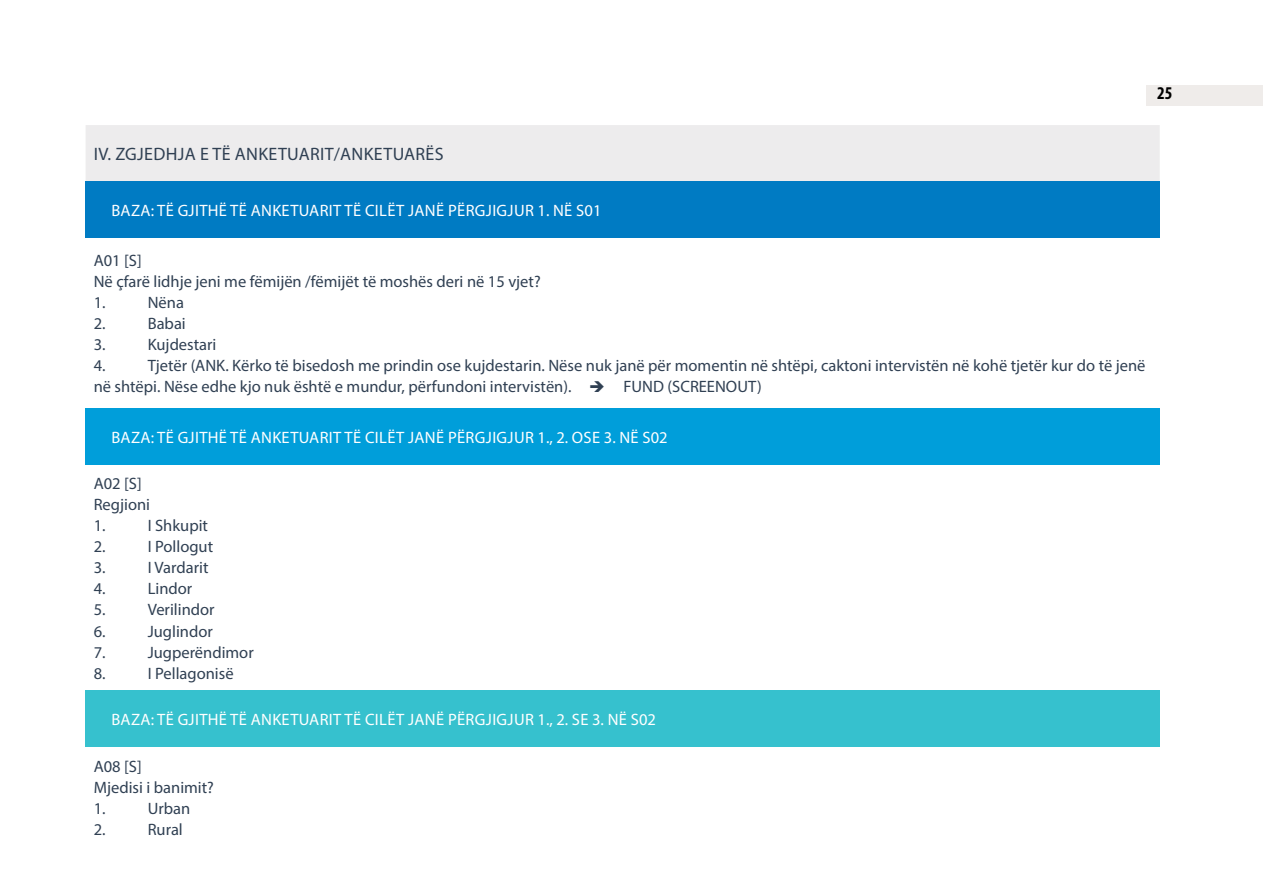
<style>
.page{position:relative;width:1263px;height:893px;background:#fff}
.page>*{position:absolute;margin:0;border:0;box-sizing:border-box;transform-origin:0 0}
.t1{font:18px "Myriad Pro";letter-spacing:.02em;color:#304053}
.t2{font:700 condensed 18px "Myriad Pro";color:#000}
.t3{font:16.5px/21px "Myriad Pro";color:#304053}
.t4{font:16.5px "Myriad Pro";letter-spacing:.02em;color:#fff}
</style>
<div class="page">
<div style="left:86px;top:125px;width:1074px;height:56px;background:#edeced"></div>
<div style="left:86px;top:181px;width:1074px;height:57px;background:#007bc3"></div>
<div style="left:86px;top:409px;width:1074px;height:56px;background:#009eda"></div>
<div style="left:86px;top:691px;width:1074px;height:56px;background:#36c1ce"></div>
<div style="left:1146px;top:85px;width:117px;height:21px;background:#efecea"></div>
<p class="t2" style="left:1157px;top:81px;width:17px">25</p>
<p class="t1" style="left:94px;top:143px;width:351px">IV. ZGJEDHJA E TË ANKETUARIT/ANKETUARËS</p>
<p class="t4" style="left:111px;top:200px;width:492px">BAZA: TË GJITHË TË ANKETUARIT TË CILËT JANË PËRGJIGJUR 1. NË S01</p>
<p class="t3" style="left:94px;top:250px;width:448px">А01 [S]<br>Në çfarë lidhje jeni me fëmijën /fëmijët të moshës deri në 15 vjet?<br>1.</p>
<p class="t3" style="left:148px;top:292px;width:38px">Nëna</p>
<p class="t3" style="left:94px;top:313px;width:13px">2.</p>
<p class="t3" style="left:148px;top:313px;width:40px">Babai</p>
<p class="t3" style="left:94px;top:334px;width:13px">3.</p>
<p class="t3" style="left:148px;top:334px;width:70px">Kujdestari</p>
<p class="t3" style="left:94px;top:355px;width:13px">4.</p>
<p class="t3" style="left:94px;top:355px;width:1053px;text-indent:54px">Tjetër (ANK. Kërko të bisedosh me prindin ose kujdestarin. Nëse nuk janë për momentin në shtëpi, caktoni intervistën në kohë tjetër kur do të jenë në shtëpi. Nëse edhe kjo nuk është e mundur, përfundoni intervistën). ➔ FUND (SCREENOUT)</p>
<p class="t4" style="left:111px;top:427px;width:558px">BAZA: TË GJITHË TË ANKETUARIT TË CILËT JANË PËRGJIGJUR 1., 2. OSE 3. NË S02</p>
<p class="t3" style="left:94px;top:473px;width:58px">А02 [S]<br>Regjioni<br>1.</p>
<p class="t3" style="left:148px;top:515px;width:62px">I Shkupit</p>
<p class="t3" style="left:94px;top:536px;width:13px">2.</p>
<p class="t3" style="left:148px;top:536px;width:67px">I Pollogut</p>
<p class="t3" style="left:94px;top:557px;width:13px">3.</p>
<p class="t3" style="left:148px;top:557px;width:62px">I Vardarit</p>
<p class="t3" style="left:94px;top:578px;width:13px">4.</p>
<p class="t3" style="left:148px;top:578px;width:46px">Lindor</p>
<p class="t3" style="left:94px;top:599px;width:13px">5.</p>
<p class="t3" style="left:148px;top:599px;width:68px">Verilindor</p>
<p class="t3" style="left:94px;top:620px;width:13px">6.</p>
<p class="t3" style="left:148px;top:620px;width:67px">Juglindor</p>
<p class="t3" style="left:94px;top:641px;width:13px">7.</p>
<p class="t3" style="left:148px;top:641px;width:108px">Jugperëndimor</p>
<p class="t3" style="left:94px;top:662px;width:13px">8.</p>
<p class="t3" style="left:148px;top:662px;width:87px">I Pellagonisë</p>
<p class="t4" style="left:111px;top:709px;width:546px">BAZA: TË GJITHË TË ANKETUARIT TË CILËT JANË PËRGJIGJUR 1., 2. SE 3. NË S02</p>
<p class="t3" style="left:94px;top:756px;width:122px">А08 [S]<br>Mjedisi i banimit?<br>1.</p>
<p class="t3" style="left:148px;top:798px;width:44px">Urban</p>
<p class="t3" style="left:94px;top:819px;width:13px">2.</p>
<p class="t3" style="left:148px;top:819px;width:37px">Rural</p>
</div>
